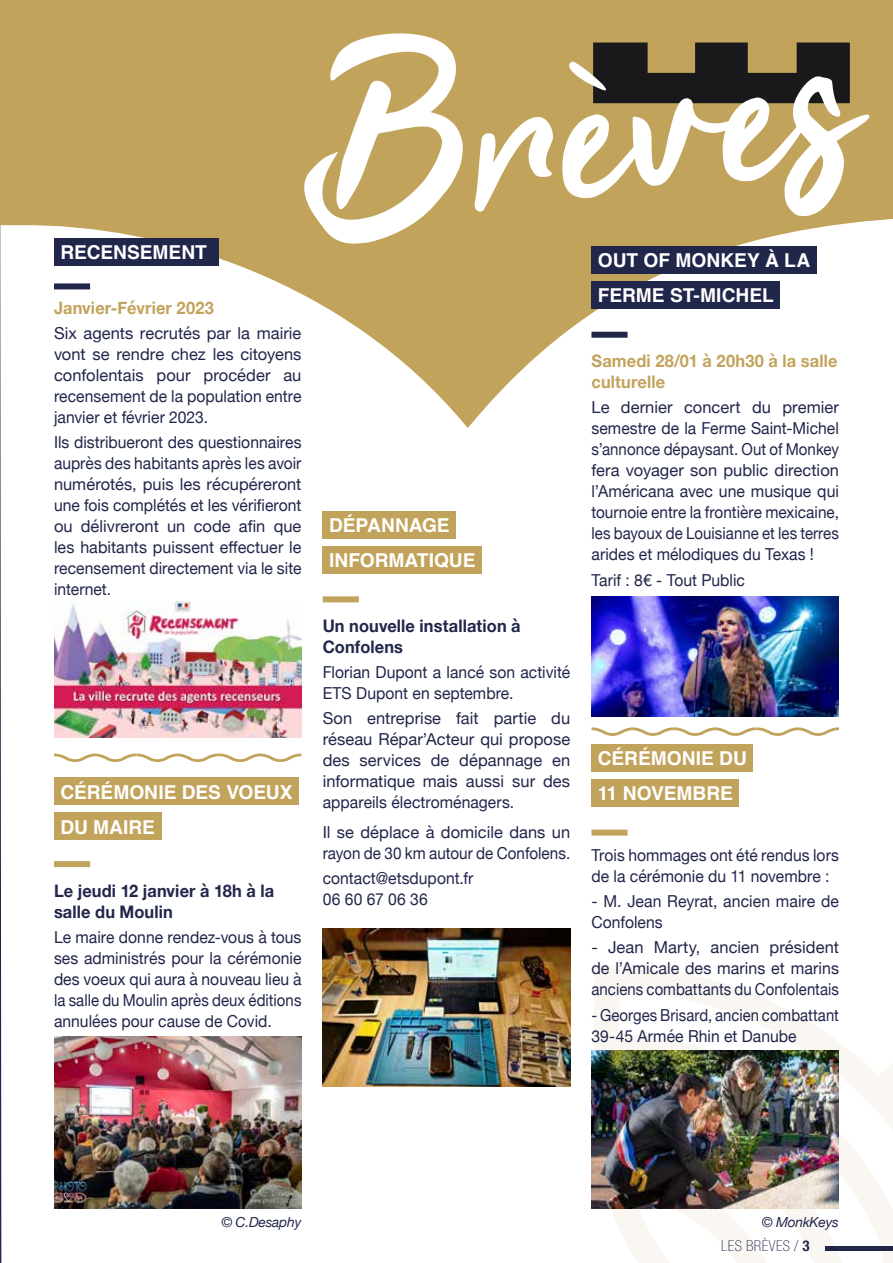
<style>
.page{position:relative;width:893px;height:1263px;background:#fff}
.page>*{position:absolute;margin:0;border:0;box-sizing:border-box;transform-origin:0 0}
.t1{font:700 19.2px/35px "Helvetica";color:#fff}
.t2{font:700 17.25px/21px "Helvetica Neue";letter-spacing:.01em;color:#21264b;scale:.95 1}
.t3{font:700 17.25px/21px "Helvetica Neue";letter-spacing:.01em;color:#c2a35c;scale:.95 1}
.t4{font:16.5px/21px "Helvetica Neue";letter-spacing:.005em;color:#21264b;text-align:justify}
.t5{font:16.5px/21px "Helvetica Neue";letter-spacing:.005em;color:#21264b;scale:.95 1}
.t6{font:16.5px/21px "Helvetica Neue";letter-spacing:.005em;color:#21264b;scale:.9 1}
.t7{font:16.5px/21px "Helvetica Neue";letter-spacing:.005em;color:#21264b;scale:.96 1}
.t8{font:100 condensed 15px "Helvetica Neue Thin Cond";letter-spacing:.02em;color:#21264b}
.t9{font:italic 13.8px "Helvetica Neue";letter-spacing:-.015em;color:#21264b}
.s1{font-family:"Helvetica Neue";font-weight:700}
</style>
<div class="page">
<svg style="left:0;top:428px;width:1px;height:835px"></svg>
<svg style="left:0;top:0;width:893px;height:428px;fill:#c2a35c"></svg>
<svg style="left:594px;top:966px;width:299px;height:297px"></svg>
<div style="left:54px;top:283px;width:36px;height:6px;background:#21264b"></div>
<div style="left:54px;top:238px;width:164px;height:27px;background:#21264b"></div>
<hr style="left:825px;top:1246px;width:68px;height:4px;background:#21264b">
<svg style="left:54px;top:753px;width:248px;height:9px"></svg>
<svg style="left:591px;top:727px;width:248px;height:9px"></svg>
<div style="left:323px;top:596px;width:36px;height:6px;background:#c2a35c"></div>
<div style="left:54px;top:778px;width:245px;height:27px;background:#c2a35c"></div>
<div style="left:54px;top:813px;width:107px;height:27px;background:#c2a35c"></div>
<div style="left:54px;top:861px;width:36px;height:6px;background:#c2a35c"></div>
<svg style="left:304px;top:33px;width:566px;height:211px;fill:#c2a35c"></svg>
<img style="left:54px;top:602px;width:247px;height:136px">
<img style="left:54px;top:1037px;width:247px;height:172px">
<div style="left:323px;top:511px;width:133px;height:27px;background:#c2a35c"></div>
<div style="left:323px;top:546px;width:159px;height:27px;background:#c2a35c"></div>
<div style="left:591px;top:830px;width:37px;height:6px;background:#c2a35c"></div>
<div style="left:591px;top:744px;width:162px;height:27px;background:#c2a35c"></div>
<div style="left:591px;top:779px;width:148px;height:27px;background:#c2a35c"></div>
<div style="left:591px;top:332px;width:37px;height:6px;background:#21264b"></div>
<div style="left:591px;top:247px;width:225px;height:27px;background:#21264b"></div>
<div style="left:591px;top:282px;width:189px;height:27px;background:#21264b"></div>
<img style="left:323px;top:929px;width:247px;height:157px">
<img style="left:591px;top:597px;width:248px;height:120px">
<img style="left:591px;top:1050px;width:248px;height:159px">
<p class="t1" style="left:60px;top:237px;width:148px">RECENSEMENT</p>
<p class="t3" style="left:54px;top:297px;width:170px">Janvier-Février 2023</p>
<p class="t4" style="left:54px;top:323px;width:249px">Six agents recrutés par la mairie vont se rendre chez les citoyens confolentais pour procéder au recensement de la population entre janvier et février 2023.</p>
<p class="t5" style="left:54px;top:433px;width:262px;text-align:justify">Ils distribueront des questionnaires auprès des habitants après les avoir numérotés, puis les récupéreront une fois complétés et les vérifieront ou délivreront un code afin que les habitants puissent effectuer le recensement directement via le site internet.</p>
<p class="t1" style="left:60px;top:776px;width:234px">CÉRÉMONIE DES VOEUX<br>DU MAIRE</p>
<p class="t2" style="left:54px;top:880px;width:233px">Le jeudi 12 janvier à 18h à la salle du Moulin</p>
<p class="t5" style="left:54px;top:927px;width:262px;text-align:justify">Le maire donne rendez-vous à tous ses administrés pour la cérémonie des voeux qui aura à nouveau lieu à la salle du Moulin après deux éditions annulées pour cause de Covid.</p>
<p class="t1" style="left:329px;top:510px;width:148px">DÉPANNAGE<br>INFORMATIQUE</p>
<p class="t2" style="left:323px;top:616px;width:210px">Un nouvelle installation à<br>Confolens</p>
<p class="t5" style="left:323px;top:663px;width:262px">Florian Dupont a lancé son activité<br>ETS Dupont en septembre.</p>
<p class="t4" style="left:323px;top:709px;width:249px">Son entreprise fait partie du réseau Répar’Acteur qui propose des services de dépannage en informatique mais aussi sur des appareils électroménagers.</p>
<p class="t4" style="left:323px;top:823px;width:249px">Il se déplace à domicile dans un rayon de 30 km autour de Confolens.</p>
<p class="t5" style="left:323px;top:869px;width:160px">contact@etsdupont.fr<br>06 60 67 06 36</p>
<p class="t1" style="left:598px;top:245px;width:214px">OUT OF MONKEY À LA<br>FERME ST-MICHEL</p>
<p class="t3" style="left:591px;top:351px;width:260px">Samedi 28/01 à 20h30 à la salle culturelle</p>
<p class="t4" style="left:591px;top:398px;width:249px">Le dernier concert du premier semestre de la Ferme Saint-Michel s’annonce dépaysant. Out of Monkey fera voyager son public direction l’Américana avec une musique qui tournoie entre la frontière mexicaine, les bayoux de Louisianne et les terres arides et mélodiques du Texas !</p>
<p class="t5" style="left:591px;top:570px;width:163px">Tarif : 8€ - Tout Public</p>
<p class="t1" style="left:598px;top:743px;width:150px">CÉRÉMONIE DU<br>11 NOVEMBRE</p>
<p class="t5" style="left:591px;top:845px;width:262px">Trois hommages ont été rendus lors de la cérémonie du 11 novembre :</p>
<p class="t7" style="left:591px;top:892px;width:259px">- M. Jean Reyrat, ancien maire de<br>Confolens</p>
<p class="t4" style="left:591px;top:938px;width:249px">- Jean Marty, ancien président de l’Amicale des marins et marins anciens combattants du Confolentais</p>
<p class="t6" style="left:591px;top:1005px;width:276px">- Georges Brisard, ancien combattant<br>39-45 Armée Rhin et Danube</p>
<p class="t9" style="left:221px;top:1212px;width:81px">© C.Desaphy</p>
<p class="t9" style="left:762px;top:1212px;width:79px">© MonkKeys</p>
<p class="t8" style="left:721px;top:1237px;width:90px">LES BRÈVES / <span class="s1">3</span></p>
</div>
